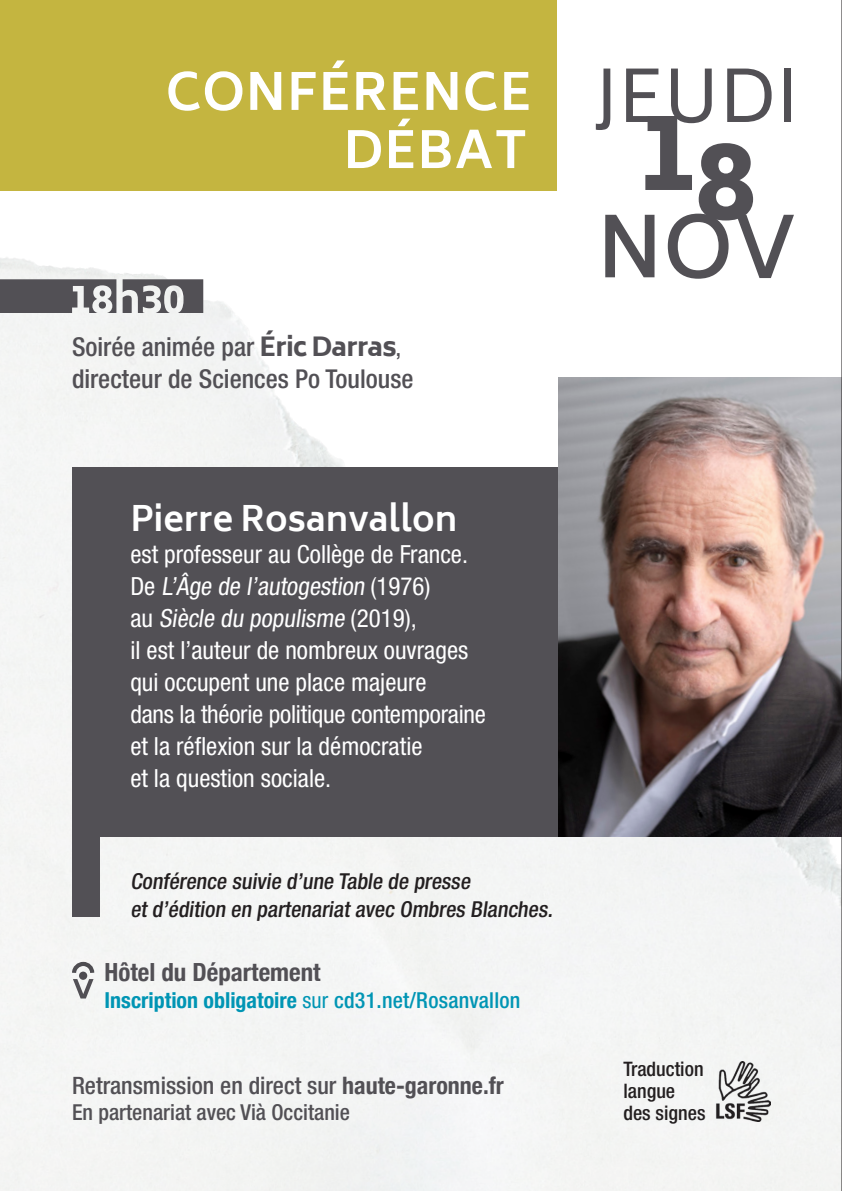
<style>
.page{position:relative;width:842px;height:1191px;background:#fff}
.page>*{position:absolute;margin:0;border:0;box-sizing:border-box;transform-origin:0 0}
.t1{font:800 109.6px "Biryani";color:#525055}
.t2{font:600 82.4px "Biryani";color:#525055}
.t3{font:70.4px "Biryani";letter-spacing:.01em;color:#525055}
.t4{font:700 50px "Biryani";letter-spacing:.02em;color:#fff}
.t5{font:700 34px "Biryani";color:#fff}
.t6{font:500 condensed 26px/31.2px "Helvetica Neue LT Std";color:#525055}
.t7{font:condensed 25px/32px "Helvetica Neue LT Std";color:#fff}
.t8{font:700 condensed 25px "Helvetica Neue";color:#525055}
.t9{font:500 condensed 24px "Helvetica Neue LT Std";color:#525055}
.t10{font:500 condensed 22px/28px "Helvetica Neue LT Std";color:#231f20}
.t11{font:700 condensed 22px "Helvetica Neue";color:#0095b4}
.t12{font:500 condensed 22px "Helvetica Neue LT Std";color:#525055}
.t13{font:500 condensed 20px/22px "Helvetica Neue LT Std";color:#231f20}
.s1{font-family:"Biryani";font-weight:800;font-stretch:normal}
.s2{font-size:22px}
.s3{font-family:"Helvetica Neue LT Std";font-weight:400}
.s4{font-family:"Helvetica Neue LT Std";font-weight:500}
.s5{font-family:"Helvetica Neue";font-weight:700}
</style>
<div class="page">
<img style="left:0;top:257px;width:841px;height:934px">
<div style="left:72px;top:467px;width:770px;height:369px;background:#525055"></div>
<div style="left:0;top:0;width:557px;height:190px;background:#c4b540"></div>
<img style="left:558px;top:377px;width:283px;height:459px">
<img style="left:713px;top:1061px;width:58px;height:60px">
<div style="left:72px;top:805px;width:27px;height:111px;background:#525055"></div>
<svg style="left:0;top:279px;width:203px;height:34px"></svg>
<svg style="left:70px;top:960px;width:26px;height:38px"></svg>
<div style="left:79px;top:971px;width:8px;height:8px;background:#525055;border-radius:50%"></div>
<hr style="left:841px;top:0;width:1px;height:1191px;background:#231f20">
<p class="t4" style="left:166px;top:63px;width:367px">CONFÉRENCE</p>
<p class="t4" style="left:343px;top:121px;width:185px">DÉBAT</p>
<p class="t6" style="left:72px;top:331px;width:343px">Soirée animée par <span class="s1">Éric Darras</span><span class="s2">, </span>directeur de Sciences Po Toulouse</p>
<p class="t3" style="left:595px;top:56px;width:205px">JEUDI</p>
<p class="t1" style="left:638px;top:102px;width:120px">18</p>
<p class="t2" style="left:597px;top:201px;width:201px">NOV</p>
<p class="t5" style="left:130px;top:499px;width:329px">Pierre Rosanvallon</p>
<p class="t7" style="left:130px;top:538px;width:357px">est professeur au Collège de France.<br>D e L’Âge de l’autogestion ( 1 9 7 6 )<br>a u Siècle du populisme ( 2 0 1 9) ,<br>il est l’auteur de nombreux ouvrages qui occupent une place majeure<br>dans la théorie politique contemporaine et la réflexion sur la démocratie<br>et la question sociale.</p>
<p class="t10" style="left:130px;top:867px;width:427px">Conférence suivie d’une Table de presse<br>et d’édition en partenariat avec Ombres Blanches.</p>
<p class="t8" style="left:105px;top:951px;width:218px">Hôtel du Département</p>
<p class="t11" style="left:105px;top:982px;width:417px">Inscription obligatoire <span class="s3">sur</span> <span class="s4">cd31.net/Rosanvallon</span></p>
<p class="t9" style="left:72px;top:1070px;width:433px">Retransmission en direct sur <span class="s5">haute-garonne.fr</span></p>
<p class="t12" style="left:72px;top:1098px;width:279px">En partenariat avec Vià Occitanie</p>
<p class="t13" style="left:623px;top:1057px;width:84px">Traduction langue des signes</p>
</div>
